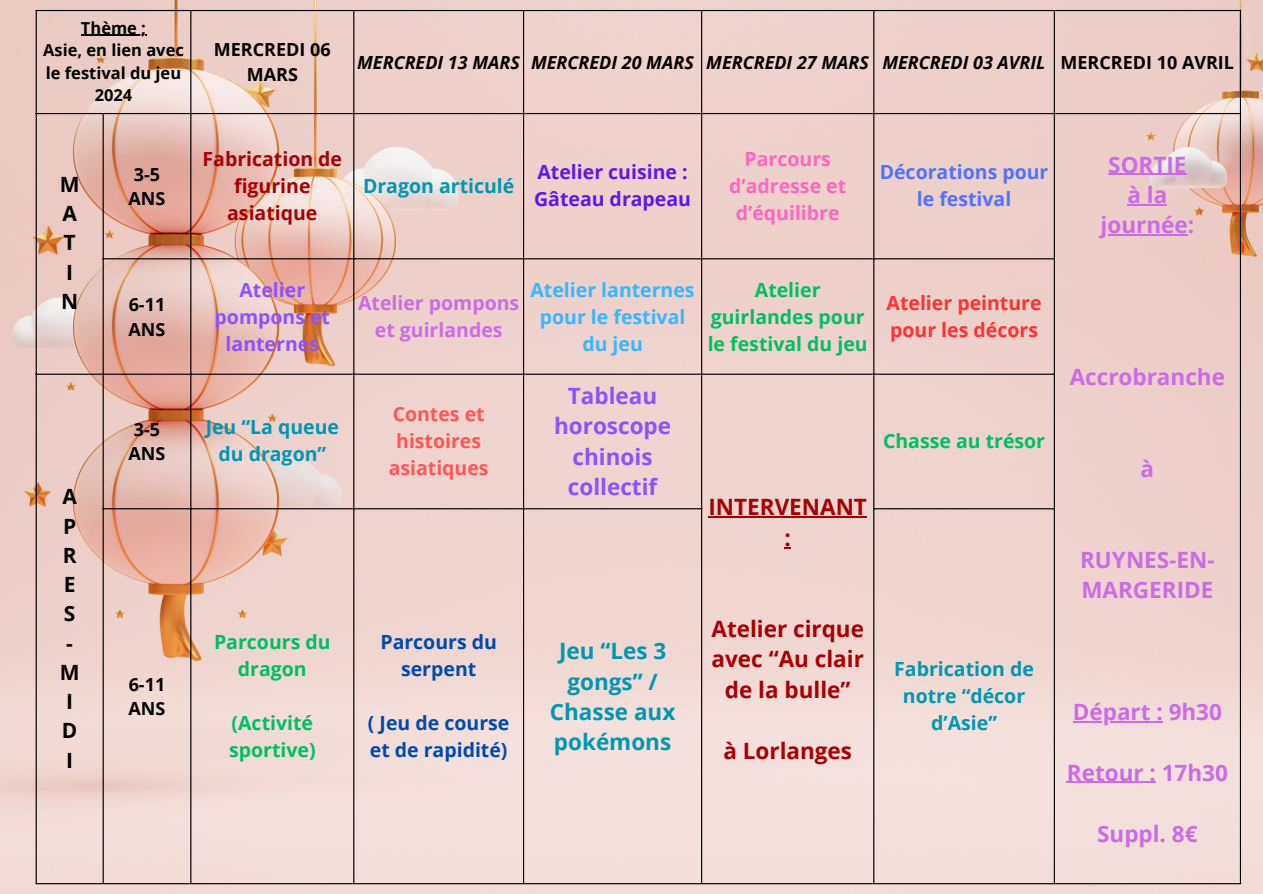
<style>
.page{position:relative;width:1263px;height:894px;background:#fff}
.page>*{position:absolute;margin:0;border:0;box-sizing:border-box;transform-origin:0 0}
.t1{font:700 22.5px/30.3px "Open Sans";color:#cb6ce6}
.t2{font:700 22.5px/30.3px "Open Sans";color:#a90002;text-align:center}
.t3{font:700 22.5px/30.3px "Open Sans";color:#8c52ff;text-align:center}
.t4{font:700 22.5px/30.3px "Open Sans";color:#0097b2;text-align:center}
.t5{font:700 21px "Open Sans";color:#000}
.t6{font:700 19.5px/27px "Open Sans";color:#00bf63;text-align:center}
.t7{font:700 19.5px/27px "Open Sans";color:#0097b2;text-align:center}
.t8{font:700 19.5px/27px "Open Sans";color:#004aad;text-align:center}
.t9{font:700 19.5px/27px "Open Sans";color:#38b6ff;text-align:center}
.t10{font:700 19.5px/27px "Open Sans";color:#a90002;text-align:center}
.t11{font:700 19.5px/27px "Open Sans";color:#ff66c4;text-align:center}
.t12{font:700 19.5px "Open Sans";color:#5e17eb}
.t13{font:700 19.5px/27px "Open Sans";color:#ff3131}
.t14{font:700 19.5px/27px "Open Sans";color:#ff5757;text-align:center}
.t15{font:700 19.5px/27px "Open Sans";color:#cb6ce6;text-align:center}
.t16{font:700 19.5px/27px "Open Sans";color:#5271ff;text-align:center}
.t17{font:700 19.5px/27px "Open Sans";color:#8c52ff;text-align:center}
.t18{font:italic 700 18px "Open Sans";color:#000}
.t19{font:700 18px/24.8px "Open Sans";color:#000;text-align:center}
.t20{font:700 16.5px/22.5px "Open Sans";color:#000;text-align:center}
</style>
<div class="page">
<img style="left:0;top:0;width:1263px;height:893px">
<hr style="left:81px;top:35px;width:65px;height:1px;background:#000">
<hr style="left:1108px;top:174px;width:78px;height:1px;background:#cb6ce6">
<hr style="left:1127px;top:204px;width:40px;height:1px;background:#cb6ce6">
<hr style="left:1101px;top:234px;width:87px;height:2px;background:#cb6ce6">
<hr style="left:1073px;top:720px;width:90px;height:2px;background:#cb6ce6">
<hr style="left:1067px;top:781px;width:89px;height:1px;background:#cb6ce6">
<hr style="left:708px;top:516px;width:159px;height:1px;background:#a90002">
<hr style="left:36px;top:11px;width:1px;height:871px;background:#000">
<hr style="left:103px;top:114px;width:1px;height:768px;background:#000">
<hr style="left:190px;top:11px;width:1px;height:871px;background:#000">
<hr style="left:353px;top:11px;width:1px;height:871px;background:#000">
<hr style="left:523px;top:11px;width:1px;height:871px;background:#000">
<hr style="left:701px;top:11px;width:1px;height:871px;background:#000">
<hr style="left:873px;top:11px;width:1px;height:871px;background:#000">
<hr style="left:1054px;top:11px;width:1px;height:871px;background:#000">
<hr style="left:1240px;top:11px;width:1px;height:871px;background:#000">
<hr style="left:36px;top:10px;width:1205px;height:1px;background:#000">
<hr style="left:36px;top:113px;width:1205px;height:1px;background:#000">
<hr style="left:103px;top:258px;width:952px;height:1px;background:#000">
<hr style="left:36px;top:373px;width:1019px;height:1px;background:#000">
<hr style="left:103px;top:508px;width:599px;height:1px;background:#000">
<hr style="left:873px;top:508px;width:182px;height:1px;background:#000">
<hr style="left:36px;top:882px;width:1205px;height:2px;background:#000">
<p class="t20" style="left:81px;top:16px;width:67px">Thème ;</p>
<p class="t20" style="left:43px;top:38px;width:142px">Asie, en lien avec le festival du jeu<br>2024</p>
<p class="t19" style="left:214px;top:37px;width:118px">MERCREDI 06<br>MARS</p>
<p class="t18" style="left:357px;top:49px;width:164px">MERCREDI 13 MARS</p>
<p class="t18" style="left:531px;top:49px;width:164px">MERCREDI 20 MARS</p>
<p class="t18" style="left:706px;top:49px;width:164px">MERCREDI 27 MARS</p>
<p class="t18" style="left:882px;top:49px;width:165px">MERCREDI 03 AVRIL</p>
<p class="t19" style="left:1060px;top:49px;width:175px">MERCREDI 10 AVRIL</p>
<p class="t5" style="left:60px;top:169px;width:21px">M</p>
<p class="t5" style="left:62px;top:198px;width:16px">A</p>
<p class="t5" style="left:64px;top:228px;width:14px">T</p>
<p class="t5" style="left:66px;top:257px;width:8px">I</p>
<p class="t5" style="left:61px;top:286px;width:19px">N</p>
<p class="t5" style="left:62px;top:481px;width:16px">A</p>
<p class="t5" style="left:63px;top:511px;width:15px">P</p>
<p class="t5" style="left:63px;top:540px;width:15px">R</p>
<p class="t5" style="left:64px;top:569px;width:13px">E</p>
<p class="t5" style="left:64px;top:598px;width:13px">S</p>
<p class="t5" style="left:66px;top:628px;width:8px">-</p>
<p class="t5" style="left:60px;top:657px;width:21px">M</p>
<p class="t5" style="left:66px;top:686px;width:8px">I</p>
<p class="t5" style="left:62px;top:715px;width:17px">D</p>
<p class="t5" style="left:66px;top:745px;width:8px">I</p>
<p class="t19" style="left:134px;top:161px;width:28px">3-5</p>
<p class="t19" style="left:129px;top:186px;width:38px">ANS</p>
<p class="t19" style="left:129px;top:292px;width:38px">6-11</p>
<p class="t19" style="left:129px;top:316px;width:38px">ANS</p>
<p class="t19" style="left:134px;top:416px;width:28px">3-5</p>
<p class="t19" style="left:129px;top:441px;width:38px">ANS</p>
<p class="t19" style="left:129px;top:671px;width:38px">6-11</p>
<p class="t19" style="left:129px;top:695px;width:38px">ANS</p>
<p class="t10" style="left:203px;top:145px;width:141px">Fabrication de figurine asiatique</p>
<p class="t7" style="left:363px;top:172px;width:153px">Dragon articulé</p>
<p class="t12" style="left:537px;top:158px;width:152px">Atelier cuisine :</p>
<p class="t12" style="left:534px;top:185px;width:158px">Gâteau drapeau</p>
<p class="t11" style="left:729px;top:145px;width:118px">Parcours d’adresse et d’équilibre</p>
<p class="t16" style="left:880px;top:158px;width:170px">Décorations pour le festival</p>
<p class="t1" style="left:1108px;top:149px;width:80px">SORTIE</p>
<p class="t1" style="left:1127px;top:179px;width:41px">à la</p>
<p class="t1" style="left:1101px;top:209px;width:95px">journée:</p>
<p class="t17" style="left:215px;top:275px;width:117px">Atelier pompons et lanternes</p>
<p class="t7" style="left:206px;top:413px;width:135px">Jeu “La queue du dragon”</p>
<p class="t15" style="left:358px;top:289px;width:163px">Atelier pompons et guirlandes</p>
<p class="t9" style="left:530px;top:275px;width:166px">Atelier lanternes pour le festival du jeu</p>
<p class="t6" style="left:708px;top:275px;width:162px">Atelier guirlandes pour le festival du jeu</p>
<p class="t14" style="left:389px;top:399px;width:101px">Contes et histoires asiatiques</p>
<p class="t3" style="left:554px;top:380px;width:118px">Tableau horoscope chinois collectif</p>
<p class="t2" style="left:708px;top:491px;width:160px">INTERVENANT :</p>
<p class="t13" style="left:887px;top:289px;width:157px">Atelier peinture pour les décors</p>
<p class="t6" style="left:883px;top:426px;width:164px">Chasse au trésor</p>
<p class="t6" style="left:214px;top:627px;width:118px">Parcours du dragon</p>
<p class="t6" style="left:229px;top:708px;width:88px;text-align:left">(Activité sportive)</p>
<p class="t8" style="left:380px;top:627px;width:118px">Parcours du serpent</p>
<p class="t8" style="left:368px;top:708px;width:143px;text-align:left">( Jeu de course et de rapidité)</p>
<p class="t4" style="left:550px;top:635px;width:127px">Jeu “Les 3 gongs” /<br>Chasse aux pokémons</p>
<p class="t2" style="left:711px;top:613px;width:154px">Atelier cirque avec “Au clair de la bulle”</p>
<p class="t2" style="left:723px;top:734px;width:130px">à Lorlanges</p>
<p class="t7" style="left:894px;top:654px;width:141px">Fabrication de notre “décor d’Asie”</p>
<p class="t1" style="left:1070px;top:361px;width:157px">Accrobranche</p>
<p class="t1" style="left:1140px;top:452px;width:15px">à</p>
<p class="t1" style="left:1080px;top:544px;width:136px">RUYNES-EN-<br>MARGERIDE</p>
<p class="t1" style="left:1073px;top:695px;width:151px">Départ : 9h30</p>
<p class="t1" style="left:1067px;top:756px;width:162px">Retour : 17h30</p>
<p class="t1" style="left:1097px;top:817px;width:102px">Suppl. 8€</p>
</div>
